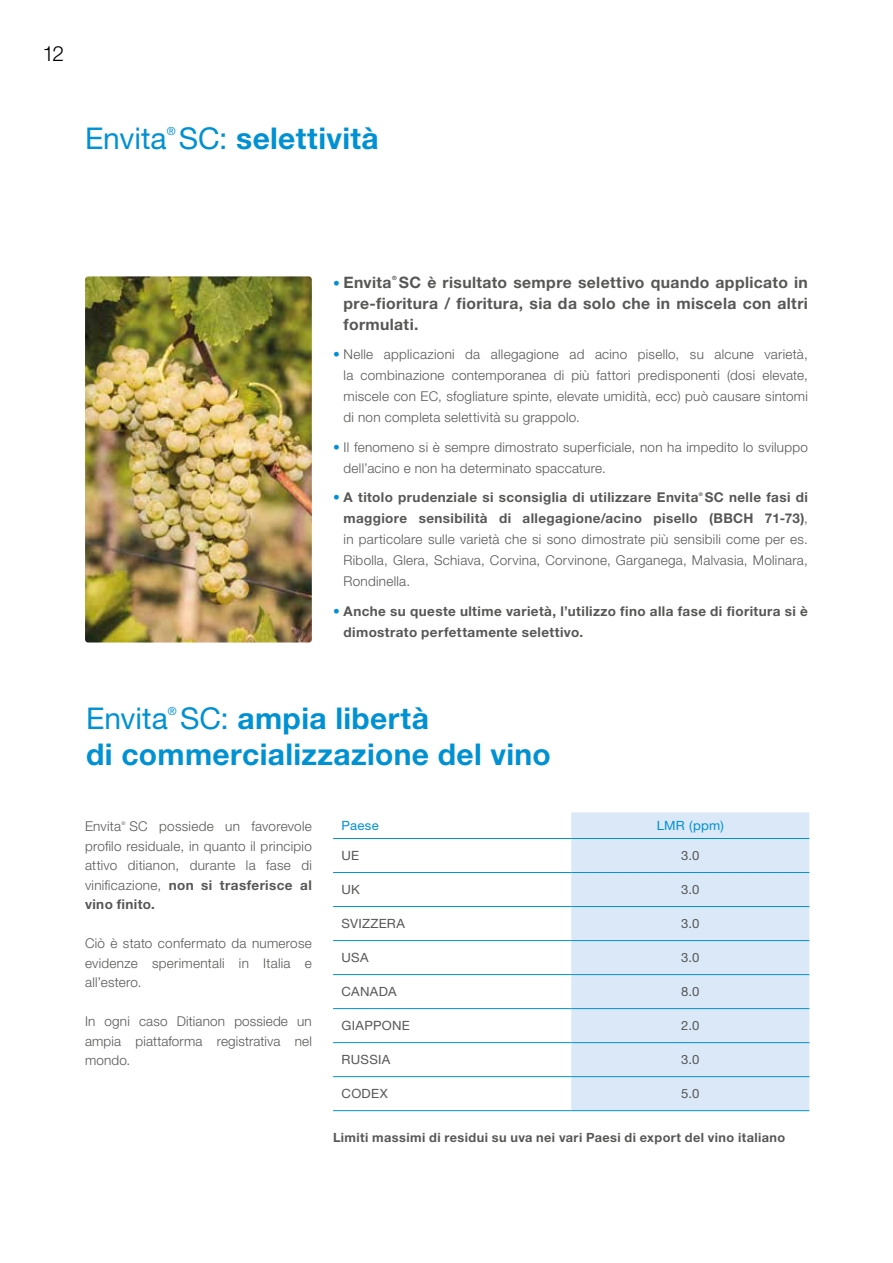
<style>
.page{position:relative;width:893px;height:1263px;background:#fff}
.page>*{position:absolute;margin:0;border:0;box-sizing:border-box;transform-origin:0 0}
.t1{font:700 30px "Helvetica Neue LT Std";letter-spacing:.01em;color:#0091d3}
.t2{font:300 21px "Helvetica Neue LT Std";color:#000}
.t3{font:700 15.75px/21px "Helvetica Neue LT Std";letter-spacing:.025em;color:#575756;text-align:justify}
.t4{font:300 13.5px/21px "Helvetica Neue LT Std";letter-spacing:.02em;color:#575756;text-align:justify}
.t5{font:700 13.5px/21px "Helvetica Neue LT Std";letter-spacing:.03em;color:#575756}
.t6{font:12.75px "Helvetica Neue LT Pro";letter-spacing:.02em;color:#575756}
.t7{font:700 12.75px "Helvetica Neue LT Std";letter-spacing:.03em;color:#575756}
.t8{font:12.75px "Helvetica Neue LT Pro";letter-spacing:.02em;color:#0091d3}
.t9{font:11.1px "Helvetica Neue LT Std";color:#0091d3}
.t10{font:700 5.85px "Helvetica Neue LT Std";color:#575756}
.t11{font:700 4.95px "Helvetica Neue LT Std";color:#575756}
.t12{font:300 4.95px "Helvetica Neue LT Std";color:#575756}
.s1{font-weight:400}
.s2{font-weight:300;font-size:13.5px;color:#0091d3}
.s3{color:#0091d3}
.s4{font-weight:300;color:#0091d3}
.s5{font-weight:700}
</style>
<div class="page">
<img style="left:85px;top:276px;width:227px;height:366px">
<div style="left:571px;top:812px;width:238px;height:298px;background:#dae8f8"></div>
<hr style="left:333px;top:838px;width:238px;height:1px;background:#0091d3">
<hr style="left:571px;top:838px;width:238px;height:1px;background:#0091d3">
<hr style="left:571px;top:872px;width:238px;height:1px;background:#0091d3">
<hr style="left:571px;top:906px;width:238px;height:1px;background:#0091d3">
<hr style="left:571px;top:940px;width:238px;height:1px;background:#0091d3">
<hr style="left:571px;top:974px;width:238px;height:1px;background:#0091d3">
<hr style="left:571px;top:1008px;width:238px;height:1px;background:#0091d3">
<hr style="left:571px;top:1042px;width:238px;height:1px;background:#0091d3">
<hr style="left:571px;top:1076px;width:238px;height:1px;background:#0091d3">
<hr style="left:571px;top:1110px;width:238px;height:1px;background:#0091d3">
<hr style="left:333px;top:872px;width:238px;height:1px;background:#0091d3">
<hr style="left:333px;top:906px;width:238px;height:1px;background:#0091d3">
<hr style="left:333px;top:940px;width:238px;height:1px;background:#0091d3">
<hr style="left:333px;top:974px;width:238px;height:1px;background:#0091d3">
<hr style="left:333px;top:1008px;width:238px;height:1px;background:#0091d3">
<hr style="left:333px;top:1042px;width:238px;height:1px;background:#0091d3">
<hr style="left:333px;top:1076px;width:238px;height:1px;background:#0091d3">
<hr style="left:333px;top:1110px;width:238px;height:1px;background:#0091d3">
<h2 class="t2" style="left:43px;top:41px;width:23px">12</h2>
<p class="t9" style="left:167px;top:124px;width:10px">®</p>
<h1 class="t1" style="left:85px;top:120px;width:295px"><span class="s1">Envita SC:</span> selettività</h1>
<p class="t3" style="left:333px;top:271px;width:60px"><span class="s2">•</span> Envita</p>
<p class="t10" style="left:392px;top:275px;width:6px">®</p>
<p class="t3" style="left:344px;top:271px;width:466px;text-indent:55px">SC è risultato sempre selettivo quando applicato in pre-fioritura / fioritura, sia da solo che in miscela con altri formulati.</p>
<p class="t4" style="left:344px;top:344px;width:466px;text-indent:-11px"><span class="s3">•</span> Nelle applicazioni da allegagione ad acino pisello, su alcune varietà, la combinazione contemporanea di più fattori predisponenti (dosi elevate, miscele con EC, sfogliature spinte, elevate umidità, ecc) può causare sintomi di non completa selettività su grappolo.</p>
<p class="t4" style="left:344px;top:436px;width:466px;text-indent:-11px"><span class="s3">•</span> Il fenomeno si è sempre dimostrato superficiale, non ha impedito lo sviluppo dell’acino e non ha determinato spaccature.</p>
<p class="t5" style="left:333px;top:487px;width:367px"><span class="s4">•</span> A titolo prudenziale si sconsiglia di utilizzare Envita</p>
<p class="t11" style="left:699px;top:491px;width:5px">®</p>
<p class="t4" style="left:344px;top:487px;width:466px;text-indent:361px"><span class="s5">SC nelle fasi di maggiore sensibilità di allegagione/acino pisello (BBCH 71-73)</span>, in particolare sulle varietà che si sono dimostrate più sensibili come per es.<br>Ribolla, Glera, Schiava, Corvina, Corvinone, Garganega, Malvasia, Molinara, Rondinella.</p>
<p class="t5" style="left:344px;top:600px;width:466px;text-indent:-11px"><span class="s4">•</span> Anche su queste ultime varietà, l’utilizzo fino alla fase di fioritura si è dimostrato perfettamente selettivo.</p>
<p class="t9" style="left:168px;top:705px;width:10px">®</p>
<h1 class="t1" style="left:86px;top:736px;width:466px">di commercializzazione del vino</h1>
<h1 class="t1" style="left:86px;top:700px;width:344px"><span class="s1">Envita SC:</span> ampia libertà</h1>
<p class="t4" style="left:85px;top:815px;width:38px">Envita</p>
<p class="t12" style="left:121px;top:820px;width:5px">®</p>
<p class="t4" style="left:85px;top:816px;width:228px;line-height:19.5px;text-indent:45px">SC possiede un favorevole profilo residuale, in quanto il principio attivo ditianon, durante la fase di vinificazione, <span class="s5">non si trasferisce al vino finito.</span></p>
<p class="t4" style="left:85px;top:933px;width:228px;line-height:19.5px">Ciò è stato confermato da numerose evidenze sperimentali in Italia e all’estero.</p>
<p class="t4" style="left:85px;top:1011px;width:228px;line-height:19.5px">In ogni caso Ditianon possiede un ampia piattaforma registrativa nel mondo.</p>
<p class="t8" style="left:342px;top:818px;width:39px">Paese</p>
<p class="t8" style="left:657px;top:818px;width:69px">LMR (ppm)</p>
<p class="t6" style="left:342px;top:848px;width:19px">UE</p>
<p class="t6" style="left:681px;top:848px;width:20px">3.0</p>
<p class="t6" style="left:342px;top:882px;width:20px">UK</p>
<p class="t6" style="left:681px;top:882px;width:20px">3.0</p>
<p class="t6" style="left:342px;top:916px;width:65px">SVIZZERA</p>
<p class="t6" style="left:681px;top:916px;width:20px">3.0</p>
<p class="t6" style="left:342px;top:950px;width:28px">USA</p>
<p class="t6" style="left:681px;top:950px;width:20px">3.0</p>
<p class="t6" style="left:342px;top:984px;width:56px">CANADA</p>
<p class="t6" style="left:681px;top:984px;width:20px">8.0</p>
<p class="t6" style="left:342px;top:1018px;width:70px">GIAPPONE</p>
<p class="t6" style="left:681px;top:1018px;width:20px">2.0</p>
<p class="t6" style="left:342px;top:1052px;width:50px">RUSSIA</p>
<p class="t6" style="left:681px;top:1052px;width:20px">3.0</p>
<p class="t6" style="left:342px;top:1086px;width:48px">CODEX</p>
<p class="t6" style="left:681px;top:1086px;width:20px">5.0</p>
<p class="t7" style="left:333px;top:1130px;width:454px">Limiti massimi di residui su uva nei vari Paesi di export del vino italiano</p>
</div>
